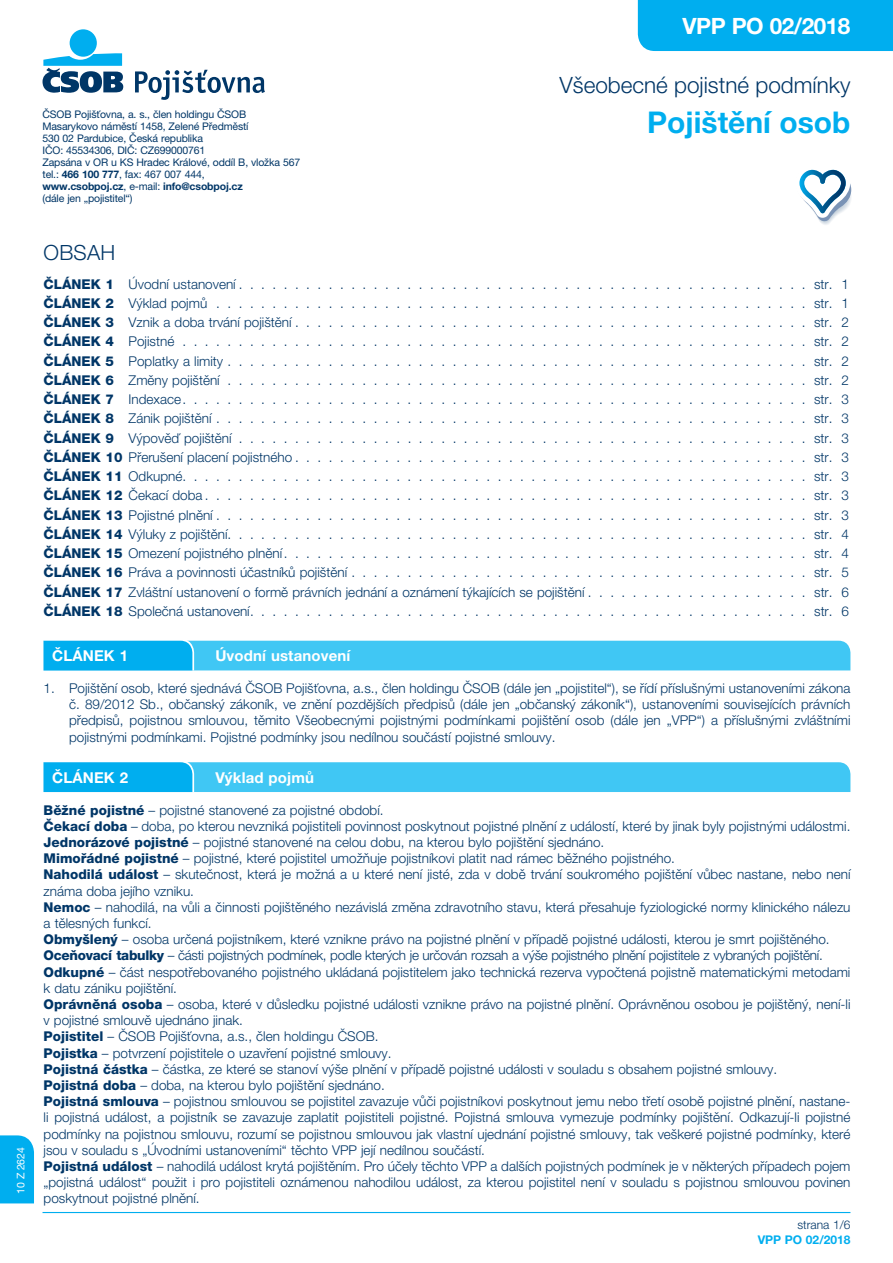
<style>
.page{position:relative;width:893px;height:1263px;background:#fff}
.page>*{position:absolute;margin:0;border:0;box-sizing:border-box;transform-origin:0 0}
.t1{font:700 30px "Helvetica Neue LT Pro";color:#00aeef}
.t2{font:300 22.5px "Helvetica Neue LT Pro";color:#003667}
.t3{font:700 22.5px "Helvetica Neue LT Pro";letter-spacing:-.02em;color:#fff}
.t4{font:300 21px "Helvetica Neue LT Pro";letter-spacing:.01em;color:#003667}
.t5{font:700 15px "Helvetica Neue LT Pro";letter-spacing:.01em;color:#fff}
.t6{font:300 13.5px/16.2px "Helvetica Neue LT Pro";color:#003667;text-align:justify}
.t7{font:700 12px "Helvetica Neue LT Pro";color:#00aeef}
.t8{font:300 12px "Helvetica Neue LT Pro";color:#003667}
.t9{font:10.5px/12px "Helvetica Neue LT Pro";letter-spacing:-.015em;color:#003667}
.t10{font:10.5px "Helvetica Neue LT Pro";letter-spacing:-.01em;color:#fff}
.s1{font-weight:700}
.s2{font-weight:800}
</style>
<div class="page">
<div style="left:638px;top:0;width:255px;height:51px;background:#00aeef"></div>
<div style="left:70px;top:29px;width:27px;height:28px;background:#00aeef;border-radius:50%"></div>
<svg style="left:43px;top:53px;width:80px;height:40px"></svg>
<svg style="left:135px;top:70px;width:130px;height:30px"></svg>
<hr style="left:43px;top:1212px;width:807px;height:1px;background:#00aeef">
<svg style="left:44px;top:640px;width:806px;height:30px;background:#39c3f3"></svg>
<svg style="left:44px;top:762px;width:806px;height:30px;background:#36c3f3"></svg>
<svg style="left:799px;top:169px;width:53px;height:56px"></svg>
<div style="left:0;top:1135px;width:34px;height:68px;background:#00aeef"></div>
<p class="t10" style="left:14px;top:1194px;width:48px;rotate:-90deg">10 Z 2624</p>
<p class="t9" style="left:43px;top:108px;width:259px">ČSOB Pojišťovna, a. s., člen holdingu ČSOB Masarykovo náměstí 1458, Zelené Předměstí<br>530 02 Pardubice, Česká republika<br>IČO: 45534306, DIČ: CZ699000761<br>Zapsána v OR u KS Hradec Králové, oddíl B, vložka 567 tel.: <span class="s1">466 100 777</span>, fax: 467 007 444,<br><span class="s1">www.csobpoj.cz</span>, e-mail: <span class="s1">info@csobpoj.cz<br></span>(dále jen „pojistitel“)</p>
<h2 class="t3" style="left:682px;top:11px;width:170px">VPP PO 02/2018</h2>
<h2 class="t2" style="left:560px;top:71px;width:292px">Všeobecné pojistné podmínky</h2>
<h1 class="t1" style="left:647px;top:104px;width:205px">Pojištění osob</h1>
<h3 class="t4" style="left:44px;top:240px;width:73px">OBSAH</h3>
<p class="t6" style="left:44px;top:274px;width:807px;line-height:19.2px"><span class="s2">ČLÁNEK 1</span> Úvodní ustanovení . . . . . . . . . . . . . . . . . . . . . . . . . . . . . . . . . . . . . . . . . . . . . . . . . . . str. 1<br><span class="s2">ČLÁNEK 2</span> Výklad pojmů . . . . . . . . . . . . . . . . . . . . . . . . . . . . . . . . . . . . . . . . . . . . . . . . . . . . . str. 1<br><span class="s2">ČLÁNEK 3</span> Vznik a doba trvání pojištění . . . . . . . . . . . . . . . . . . . . . . . . . . . . . . . . . . . . . . . . . . . . . . str. 2<br><span class="s2">ČLÁNEK 4</span> Pojistné . . . . . . . . . . . . . . . . . . . . . . . . . . . . . . . . . . . . . . . . . . . . . . . . . . . . . . . . str. 2<br><span class="s2">ČLÁNEK 5</span> Poplatky a limity . . . . . . . . . . . . . . . . . . . . . . . . . . . . . . . . . . . . . . . . . . . . . . . . . . . . str. 2<br><span class="s2">ČLÁNEK 6</span> Změny pojištění . . . . . . . . . . . . . . . . . . . . . . . . . . . . . . . . . . . . . . . . . . . . . . . . . . . . str. 2<br><span class="s2">ČLÁNEK 7</span> Indexace. . . . . . . . . . . . . . . . . . . . . . . . . . . . . . . . . . . . . . . . . . . . . . . . . . . . . . . . str. 3<br><span class="s2">ČLÁNEK 8</span> Zánik pojištění . . . . . . . . . . . . . . . . . . . . . . . . . . . . . . . . . . . . . . . . . . . . . . . . . . . . . str. 3<br><span class="s2">ČLÁNEK 9</span> Výpověď pojištění . . . . . . . . . . . . . . . . . . . . . . . . . . . . . . . . . . . . . . . . . . . . . . . . . . . str. 3<br><span class="s2">ČLÁNEK 10</span> Přerušení placení pojistného . . . . . . . . . . . . . . . . . . . . . . . . . . . . . . . . . . . . . . . . . . . . . . str. 3<br><span class="s2">ČLÁNEK 11</span> Odkupné. . . . . . . . . . . . . . . . . . . . . . . . . . . . . . . . . . . . . . . . . . . . . . . . . . . . . . . . str. 3<br><span class="s2">ČLÁNEK 12</span> Čekací doba . . . . . . . . . . . . . . . . . . . . . . . . . . . . . . . . . . . . . . . . . . . . . . . . . . . . . . str. 3<br><span class="s2">ČLÁNEK 13</span> Pojistné plnění . . . . . . . . . . . . . . . . . . . . . . . . . . . . . . . . . . . . . . . . . . . . . . . . . . . . . str. 3<br><span class="s2">ČLÁNEK 14</span> Výluky z pojištění. . . . . . . . . . . . . . . . . . . . . . . . . . . . . . . . . . . . . . . . . . . . . . . . . . . . str. 4<br><span class="s2">ČLÁNEK 15</span> Omezení pojistného plnění. . . . . . . . . . . . . . . . . . . . . . . . . . . . . . . . . . . . . . . . . . . . . . . str. 4<br><span class="s2">ČLÁNEK 16</span> Práva a povinnosti účastníků pojištění . . . . . . . . . . . . . . . . . . . . . . . . . . . . . . . . . . . . . . . . . str. 5<br><span class="s2">ČLÁNEK 17</span> Zvláštní ustanovení o formě právních jednání a oznámení týkajících se pojištění . . . . . . . . . . . . . . . . . . . . str. 6<br><span class="s2">ČLÁNEK 18</span> Společná ustanovení. . . . . . . . . . . . . . . . . . . . . . . . . . . . . . . . . . . . . . . . . . . . . . . . . . str. 6</p>
<p class="t5" style="left:52px;top:646px;width:77px">ČLÁNEK 1</p>
<p class="t5" style="left:215px;top:646px;width:137px">Úvodní ustanovení</p>
<p class="t6" style="left:69px;top:680px;width:783px;text-indent:-26px">1. Pojištění osob, které sjednává ČSOB Pojišťovna, a.s., člen holdingu ČSOB (dále jen „pojistitel“), se řídí příslušnými ustanoveními zákona č. 89/2012 Sb., občanský zákoník, ve znění pozdějších předpisů (dále jen „občanský zákoník“), ustanoveními souvisejících právních předpisů, pojistnou smlouvou, těmito Všeobecnými pojistnými podmínkami pojištění osob (dále jen „VPP“) a příslušnými zvláštními pojistnými podmínkami. Pojistné podmínky jsou nedílnou součástí pojistné smlouvy.</p>
<p class="t5" style="left:52px;top:768px;width:77px">ČLÁNEK 2</p>
<p class="t5" style="left:215px;top:768px;width:100px">Výklad pojmů</p>
<p class="t6" style="left:44px;top:801px;width:808px;text-align:left"><span class="s2">Běžné pojistné</span> – pojistné stanovené za pojistné období.<br><span class="s2">Čekací doba</span> – doba, po kterou nevzniká pojistiteli povinnost poskytnout pojistné plnění z událostí, které by jinak byly pojistnými událostmi.<br><span class="s2">Jednorázové pojistné</span> – pojistné stanovené na celou dobu, na kterou bylo pojištění sjednáno.<br><span class="s2">Mimořádné pojistné</span> – pojistné, které pojistitel umožňuje pojistníkovi platit nad rámec běžného pojistného.<br><span class="s2">Nahodilá událost</span> – skutečnost, která je možná a u které není jisté, zda v době trvání soukromého pojištění vůbec nastane, nebo není známa doba jejího vzniku.<br><span class="s2">Nemoc</span> – nahodilá, na vůli a činnosti pojištěného nezávislá změna zdravotního stavu, která přesahuje fyziologické normy klinického nálezu a tělesných funkcí.<br><span class="s2">Obmyšlený</span> – osoba určená pojistníkem, které vznikne právo na pojistné plnění v případě pojistné události, kterou je smrt pojištěného.<br><span class="s2">Oceňovací tabulky</span> – části pojistných podmínek, podle kterých je určován rozsah a výše pojistného plnění pojistitele z vybraných pojištění.<br><span class="s2">Odkupné</span> – část nespotřebovaného pojistného ukládaná pojistitelem jako technická rezerva vypočtená pojistně matematickými metodami k datu zániku pojištění.<br><span class="s2">Oprávněná osoba</span> – osoba, které v důsledku pojistné události vznikne právo na pojistné plnění. Oprávněnou osobou je pojištěný, není-li v pojistné smlouvě ujednáno jinak.<br><span class="s2">Pojistitel</span> – ČSOB Pojišťovna, a.s., člen holdingu ČSOB.<br><span class="s2">Pojistka</span> – potvrzení pojistitele o uzavření pojistné smlouvy.<br><span class="s2">Pojistná částka</span> – částka, ze které se stanoví výše plnění v případě pojistné události v souladu s obsahem pojistné smlouvy.<br><span class="s2">Pojistná doba</span> – doba, na kterou bylo pojištění sjednáno.<br><span class="s2">Pojistná smlouva</span> – pojistnou smlouvou se pojistitel zavazuje vůči pojistníkovi poskytnout jemu nebo třetí osobě pojistné plnění, nastane&shy;li pojistná událost, a pojistník se zavazuje zaplatit pojistiteli pojistné. Pojistná smlouva vymezuje podmínky pojištění. Odkazují-li pojistné podmínky na pojistnou smlouvu, rozumí se pojistnou smlouvou jak vlastní ujednání pojistné smlouvy, tak veškeré pojistné podmínky, které jsou v souladu s „Úvodními ustanoveními“ těchto VPP její nedílnou součástí.<br><span class="s2">Pojistná událost</span> – nahodilá událost krytá pojištěním. Pro účely těchto VPP a dalších pojistných podmínek je v některých případech pojem „pojistná událost“ použit i pro pojistiteli oznámenou nahodilou událost, za kterou pojistitel není v souladu s pojistnou smlouvou povinen poskytnout pojistné plnění.</p>
<p class="t8" style="left:797px;top:1218px;width:55px">strana 1/6</p>
<p class="t7" style="left:758px;top:1232px;width:94px">VPP PO 02/2018</p>
</div>
